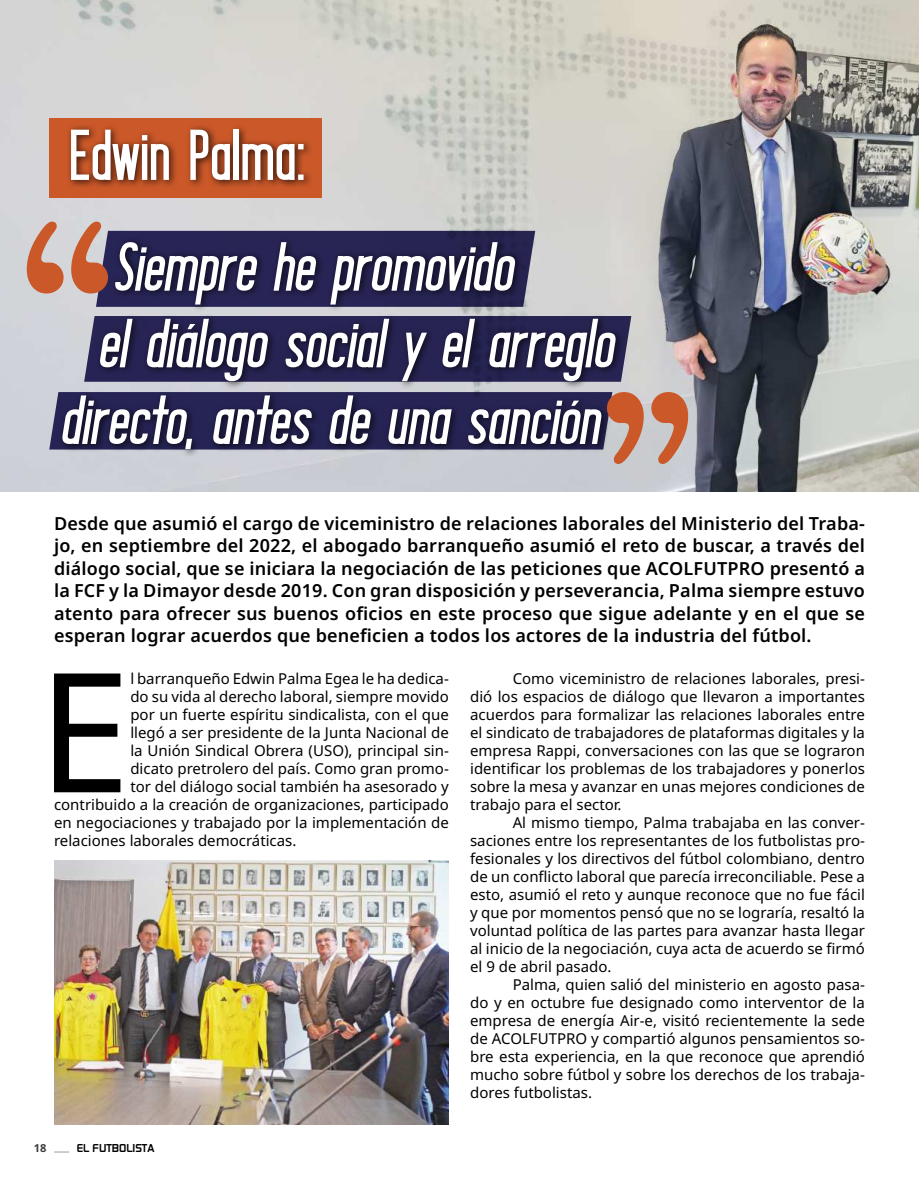
<style>
.page{position:relative;width:919px;height:1191px;background:#fff}
.page>*{position:absolute;margin:0;border:0;box-sizing:border-box;transform-origin:0 0}
.t1{font:166.2px "Noto Sans";color:#000}
.t2{font:73.5px "Shocking Headline";color:#fff}
.t3{font:italic 70.95px "Shocking Headline";color:#fff}
.t4{font:600 18px/22.5px "Noto Sans";letter-spacing:.01em;color:#000;text-align:justify}
.t5{font:15px/18px "Noto Sans";color:#000;text-align:justify}
.t6{font:700 11.1px "Noto Sans";color:#3c3c3b}
.t7{font:700 10.2px "Sol Pro";color:#000}
</style>
<div class="page">
<svg style="left:54px;top:1151px;width:15px;height:1px"></svg>
<img style="left:0;top:0;width:918px;height:492px">
<div style="left:50px;top:118px;width:272px;height:80px;background:#ca5829"></div>
<div style="left:66px;top:124px;width:247px;height:64px;background:#000;opacity:.75"></div>
<div style="left:57px;top:236px;width:567px;height:222px;background:#000;opacity:.75"></div>
<svg style="left:27px;top:222px;width:508px;height:85px;background:#4c435e"></svg>
<svg style="left:49px;top:392px;width:639px;height:72px;background:#524a63"></svg>
<img style="left:54px;top:860px;width:395px;height:264px">
<h2 class="t2" style="left:71px;top:121px;width:237px">Edwin Palma:</h2>
<h3 class="t3" style="left:114px;top:233px;width:413px">Siempre he promovido</h3>
<h3 class="t3" style="left:99px;top:310px;width:528px">el diálogo social y el arreglo</h3>
<h3 class="t3" style="left:61px;top:387px;width:552px">directo, antes de una sanción</h3>
<p class="t4" style="left:54px;top:514px;width:812px">Desde que asumió el cargo de viceministro de relaciones laborales del Ministerio del Traba&shy;jo, en septiembre del 2022, el abogado barranqueño asumió el reto de buscar, a través del diálogo social, que se iniciara la negociación de las peticiones que ACOLFUTPRO presentó a la FCF y la Dimayor desde 2019. Con gran disposición y perseverancia, Palma siempre estuvo atento para ofrecer sus buenos o昀椀cios en este proceso que sigue adelante y en el que se esperan lograr acuerdos que bene昀椀cien a todos los actores de la industria del fútbol.</p>
<h1 class="t1" style="left:38px;top:665px;width:94px">E</h1>
<p class="t5" style="left:130px;top:671px;width:320px">l barranqueño Edwin Palma Egea le ha dedica-</p>
<p class="t5" style="left:130px;top:689px;width:320px">do su vida al derecho laboral, siempre movido</p>
<p class="t5" style="left:130px;top:707px;width:320px">por un fuerte espíritu sindicalista, con el que</p>
<p class="t5" style="left:130px;top:725px;width:320px">llegó a ser presidente de la Junta Nacional de</p>
<p class="t5" style="left:130px;top:743px;width:320px">la Unión Sindical Obrera (USO), principal sin-</p>
<p class="t5" style="left:130px;top:761px;width:320px">dicato pretrolero del país. Como gran promo-</p>
<p class="t5" style="left:130px;top:779px;width:320px">tor del diálogo social también ha asesorado y</p>
<p class="t5" style="left:54px;top:797px;width:396px">contribuido a la creación de organizaciones, participado</p>
<p class="t5" style="left:54px;top:815px;width:396px">en negociaciones y trabajado por la implementación de</p>
<p class="t5" style="left:54px;top:833px;width:244px">relaciones laborales democráticas.</p>
<p class="t6" style="left:34px;top:1144px;width:14px">18</p>
<p class="t7" style="left:77px;top:1142px;width:79px">EL FUTBOLISTA</p>
<p class="t5" style="left:470px;top:671px;width:396px;text-indent:43px">Como viceministro de relaciones laborales, presi&shy;dió los espacios de diálogo que llevaron a importantes acuerdos para formalizar las relaciones laborales entre el sindicato de trabajadores de plataformas digitales y la empresa Rappi, conversaciones con las que se lograron identi昀椀car los problemas de los trabajadores y ponerlos sobre la mesa y avanzar en unas mejores condiciones de trabajo para el sector.</p>
<p class="t5" style="left:470px;top:815px;width:396px;text-indent:43px">Al mismo tiempo, Palma trabajaba en las conver&shy;saciones entre los representantes de los futbolistas pro&shy;fesionales y los directivos del fútbol colombiano, dentro de un con昀氀icto laboral que parecía irreconciliable. Pese a esto, asumió el reto y aunque reconoce que no fue fácil y que por momentos pensó que no se lograría, resaltó la voluntad política de las partes para avanzar hasta llegar al inicio de la negociación, cuya acta de acuerdo se 昀椀rmó el 9 de abril pasado.</p>
<p class="t5" style="left:470px;top:977px;width:396px;text-indent:43px">Palma, quien salió del ministerio en agosto pasa&shy;do y en octubre fue designado como interventor de la empresa de energía Air-e, visitó recientemente la sede de ACOLFUTPRO y compartió algunos pensamientos so&shy;bre esta experiencia, en la que reconoce que aprendió mucho sobre fútbol y sobre los derechos de los trabaja&shy;dores futbolistas.</p>
</div>
